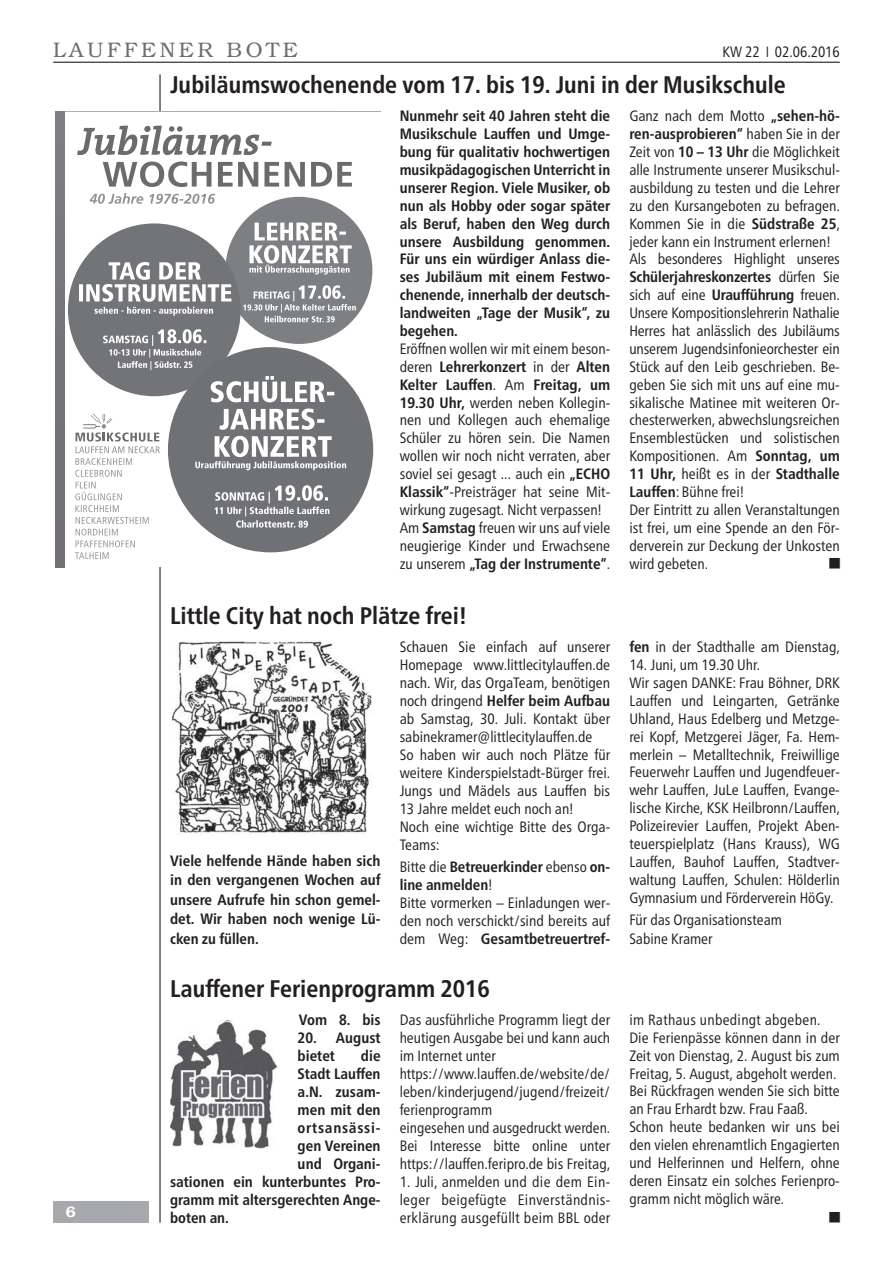
<style>
.page{position:relative;width:893px;height:1263px;background:#fff}
.page>*{position:absolute;margin:0;border:0;box-sizing:border-box;transform-origin:0 0}
._04_Ueberschrift_ueb{font:700 condensed 24px "Frutiger Neue LTW1 G";color:#231f20}
.t1{font:300 21px "Bookman LT";letter-spacing:.17em;color:#6c6d70}
._01_Fliesstext{font:condensed 15px/17.9px "Frutiger Neue LTW1 G";color:#231f20;text-align:justify}
._01_Fliesstext-2{font:700 condensed 15px/17.9px "Frutiger Neue LTW1 G";color:#231f20;text-align:justify}
.Bilder{font:700 condensed 15px/18px "Frutiger Neue LTW1 G";color:#231f20}
._01_Fliesstext-3{font:condensed 15px "Frutiger Neue LTW1 G";letter-spacing:.02em;color:#231f20}
.Bilder-2{font:700 condensed 15px "Frutiger Neue LTW1 G";letter-spacing:.05em;color:#231f20}
.t2{font:600 15px "Bookman LT";color:#fff}
._01_Fliesstext-4{font:10.5px "European Pi One";color:#231f20}
.s1{font-weight:700}
.s2{font-weight:400}
</style>
<div class="page">
<hr style="left:53px;top:62px;width:787px;height:1px;background:#231f20">
<hr style="left:159px;top:74px;width:2px;height:1148px;background:#231f20">
<div style="left:53px;top:1201px;width:96px;height:21px;background:#a8a9ad"></div>
<img style="left:171px;top:640px;width:201px;height:194px">
<div style="left:56px;top:112px;width:325px;height:455px;background:#fff"></div>
<div style="left:225px;top:197px;width:147px;height:147px;background:#7d7f82;border-radius:50%"></div>
<div style="left:68px;top:223px;width:173px;height:173px;background:#737477;border-radius:50%"></div>
<div style="left:168px;top:347px;width:205px;height:205px;background:#707174;border-radius:50%"></div>
<svg style="left:220px;top:408px;width:104px;height:22px"></svg>
<svg style="left:211px;top:376px;width:123px;height:26px"></svg>
<svg style="left:103px;top:329px;width:103px;height:41px"></svg>
<svg style="left:243px;top:285px;width:113px;height:37px"></svg>
<svg style="left:249px;top:223px;width:103px;height:51px"></svg>
<svg style="left:214px;top:485px;width:115px;height:43px"></svg>
<svg style="left:195px;top:436px;width:151px;height:34px"></svg>
<svg style="left:79px;top:262px;width:152px;height:54px"></svg>
<div style="left:56px;top:112px;width:9px;height:230px;background:#787a7d"></div>
<div style="left:56px;top:342px;width:9px;height:225px;background:#727376"></div>
<svg style="left:75px;top:413px;width:85px;height:146px"></svg>
<hr style="left:56px;top:112px;width:325px;height:1px;background:#fff">
<svg style="left:90px;top:193px;width:125px;height:11px"></svg>
<svg style="left:77px;top:126px;width:195px;height:29px"></svg>
<svg style="left:103px;top:161px;width:249px;height:26px"></svg>
<img style="left:170px;top:1020px;width:108px;height:128px">
<h2 class="t1" style="left:53px;top:38px;width:246px">LAUFFENER BOTE</h2>
<p class="_01_Fliesstext" style="left:722px;top:42px;width:119px">KW 22 02.06.2016</p>
<p class="_04_Ueberschrift_ueb" style="left:170px;top:66px;width:617px">Jubiläumswochenende vom 17. bis 19. Juni in der Musikschule</p>
<p class="_01_Fliesstext-2" style="left:400px;top:106px;width:212px">Nunmehr seit 40 Jahren steht die Musikschule Lauffen und Umge&shy;bung für qualitativ hochwertigen musikpädagogischen Unterricht in unserer Region. Viele Musiker, ob nun als Hobby oder sogar später als Beruf, haben den Weg durch unsere Ausbildung genommen.<br>Für uns ein würdiger Anlass die&shy;ses Jubiläum mit einem Festwo&shy;chenende, innerhalb der deutsch&shy;landweiten „Tage der Musik“, zu begehen.</p>
<p class="_01_Fliesstext" style="left:400px;top:339px;width:212px">Eröffnen wollen wir mit einem beson&shy;deren <span class="s1">Lehrerkonzert</span> in der <span class="s1">Alten Kelter Lauffen</span>. Am <span class="s1">Freitag, um 19.30 Uhr,</span> werden neben Kollegin&shy;nen und Kollegen auch ehemalige Schüler zu hören sein. Die Namen wollen wir noch nicht verraten, aber soviel sei gesagt ... auch ein <span class="s1">„ECHO Klassik“</span>-Preisträger hat seine Mit&shy;wirkung zugesagt. Nicht verpassen!</p>
<p class="_01_Fliesstext" style="left:400px;top:517px;width:212px">Am <span class="s1">Samstag</span> freuen wir uns auf viele neugierige Kinder und Erwachsene zu unserem <span class="s1">„Tag der Instrumente“</span>.</p>
<p class="_01_Fliesstext" style="left:629px;top:106px;width:212px">Ganz nach dem Motto <span class="s1">„sehen-hö&shy;ren-ausprobieren“</span> haben Sie in der Zeit von <span class="s1">10 – 13 Uhr</span> die Möglichkeit alle Instrumente unserer Musikschul&shy;ausbildung zu testen und die Lehrer zu den Kursangeboten zu befragen.<br>Kommen Sie in die <span class="s1">Südstraße 25</span>, jeder kann ein Instrument erlernen!</p>
<p class="_01_Fliesstext" style="left:629px;top:249px;width:212px">Als besonderes Highlight unseres <span class="s1">Schülerjahreskonzertes</span> dürfen Sie sich auf eine <span class="s1">Uraufführung</span> freuen.<br>Unsere Kompositionslehrerin Nathalie Herres hat anlässlich des Jubiläums unserem Jugendsinfonieorchester ein Stück auf den Leib geschrieben. Be&shy;geben Sie sich mit uns auf eine mu&shy;sikalische Matinee mit weiteren Or&shy;chesterwerken, abwechslungsreichen Ensemblestücken und solistischen Kompositionen. Am <span class="s1">Sonntag, um 11 Uhr,</span> heißt es in der <span class="s1">Stadthalle Lauffen</span>: Bühne frei!</p>
<p class="_01_Fliesstext" style="left:629px;top:499px;width:212px">Der Eintritt zu allen Veranstaltungen ist frei, um eine Spende an den För&shy;derverein zur Deckung der Unkosten wird gebeten.</p>
<p class="_01_Fliesstext-4" style="left:829px;top:558px;width:12px">W</p>
<p class="t2" style="left:66px;top:1203px;width:11px">6</p>
<p class="_04_Ueberschrift_ueb" style="left:170px;top:597px;width:298px">Little City hat noch Plätze frei!</p>
<p class="_01_Fliesstext-2" style="left:170px;top:849px;width:212px;line-height:19.5px">Viele helfende Hände haben sich in den vergangenen Wochen auf unsere Aufrufe hin schon gemel&shy;det. Wir haben noch wenige Lü&shy;cken zu füllen.</p>
<p class="_01_Fliesstext" style="left:400px;top:637px;width:212px">Schauen Sie einfach auf unserer Homepage www.littlecitylauffen.de nach. Wir, das OrgaTeam, benötigen noch dringend <span class="s1">Helfer beim Aufbau </span>ab Samstag, 30. Juli. Kontakt über sabinekramer@littlecitylauffen.de</p>
<p class="_01_Fliesstext" style="left:400px;top:745px;width:212px">So haben wir auch noch Plätze für weitere Kinderspielstadt-Bürger frei.<br>Jungs und Mädels aus Lauffen bis 13 Jahre meldet euch noch an!</p>
<p class="_01_Fliesstext" style="left:400px;top:816px;width:212px">Noch eine wichtige Bitte des Orga-<br>Teams:</p>
<p class="_01_Fliesstext-2" style="left:400px;top:857px;width:212px"><span class="s2">Bitte die</span> Betreuerkinder <span class="s2">ebenso</span> on&shy;line anmelden<span class="s2">!</span></p>
<p class="_01_Fliesstext" style="left:400px;top:893px;width:212px">Bitte vormerken – Einladungen wer&shy;den noch verschickt/sind bereits auf dem Weg: <span class="s1">Gesamtbetreuertref-</span></p>
<p class="_04_Ueberschrift_ueb" style="left:170px;top:970px;width:321px">Lauffener Ferienprogramm 2016</p>
<p class="Bilder" style="left:299px;top:1009px;width:83px">Vom 8. bis</p>
<p class="Bilder" style="left:298px;top:1027px;width:84px">20. August bietet</p>
<p class="_01_Fliesstext" style="left:400px;top:1009px;width:212px">Das ausführliche Programm liegt der heutigen Ausgabe bei und kann auch im Internet unter</p>
<p class="_01_Fliesstext" style="left:400px;top:1063px;width:212px">https://www.lauffen.de/website/de/ leben/kinderjugend/jugend/freizeit/ ferienprogramm</p>
<p class="_01_Fliesstext" style="left:400px;top:1117px;width:212px">eingesehen und ausgedruckt werden.</p>
<p class="_01_Fliesstext" style="left:400px;top:1135px;width:212px">Bei Interesse bitte online unter https://lauffen.feripro.de bis Freitag,</p>
<p class="_01_Fliesstext" style="left:400px;top:1171px;width:212px">1. Juli, anmelden und die dem Ein&shy;leger beigefügte Einverständnis&shy;erklärung ausgefüllt beim BBL oder</p>
<p class="Bilder" style="left:361px;top:1045px;width:21px">die</p>
<p class="Bilder" style="left:298px;top:1063px;width:84px">Stadt Lauffen</p>
<p class="Bilder" style="left:298px;top:1081px;width:84px">a.N. zusam-</p>
<p class="Bilder" style="left:298px;top:1099px;width:84px">men mit den</p>
<p class="Bilder-2" style="left:298px;top:1116px;width:84px">ortsansässi-</p>
<p class="Bilder" style="left:298px;top:1135px;width:84px">gen Vereinen</p>
<p class="Bilder" style="left:298px;top:1153px;width:84px">und Organi-</p>
<p class="Bilder" style="left:170px;top:1171px;width:212px">sationen ein kunterbuntes Pro-</p>
<p class="Bilder" style="left:170px;top:1189px;width:212px">gramm mit altersgerechten Ange-</p>
<p class="Bilder" style="left:170px;top:1207px;width:60px">boten an.</p>
<p class="_01_Fliesstext" style="left:629px;top:637px;width:212px"><span class="s1">fen</span> in der Stadthalle am Dienstag,</p>
<p class="_01_Fliesstext" style="left:629px;top:655px;width:132px">14. Juni, um 19.30 Uhr.</p>
<p class="_01_Fliesstext" style="left:629px;top:673px;width:212px">Wir sagen DANKE: Frau Böhner, DRK Lauffen und Leingarten, Getränke Uhland, Haus Edelberg und Metzge&shy;rei Kopf, Metzgerei Jäger, Fa. Hem&shy;merlein – Metalltechnik, Freiwillige Feuerwehr Lauffen und Jugendfeuer&shy;wehr Lauffen, JuLe Lauffen, Evange&shy;lische Kirche, KSK Heilbronn/Lauffen, Polizeirevier Lauffen, Projekt Aben&shy;teuerspielplatz (Hans Krauss), WG Lauffen, Bauhof Lauffen, Stadtver&shy;waltung Lauffen, Schulen: Hölderlin Gymnasium und Förderverein HöGy.</p>
<p class="_01_Fliesstext" style="left:629px;top:910px;width:154px">Für das Organisationsteam</p>
<p class="_01_Fliesstext" style="left:629px;top:928px;width:85px">Sabine Kramer</p>
<p class="_01_Fliesstext-3" style="left:629px;top:1008px;width:193px">im Rathaus unbedingt abgeben.</p>
<p class="_01_Fliesstext" style="left:629px;top:1027px;width:212px">Die Ferienpässe können dann in der Zeit von Dienstag, 2. August bis zum Freitag, 5. August, abgeholt werden.</p>
<p class="_01_Fliesstext" style="left:629px;top:1081px;width:212px">Bei Rückfragen wenden Sie sich bitte an Frau Erhardt bzw. Frau Faaß.</p>
<p class="_01_Fliesstext" style="left:629px;top:1117px;width:212px">Schon heute bedanken wir uns bei den vielen ehrenamtlich Engagierten und Helferinnen und Helfern, ohne deren Einsatz ein solches Ferienpro&shy;gramm nicht möglich wäre.</p>
<p class="_01_Fliesstext-4" style="left:829px;top:1212px;width:12px">W</p>
</div>
